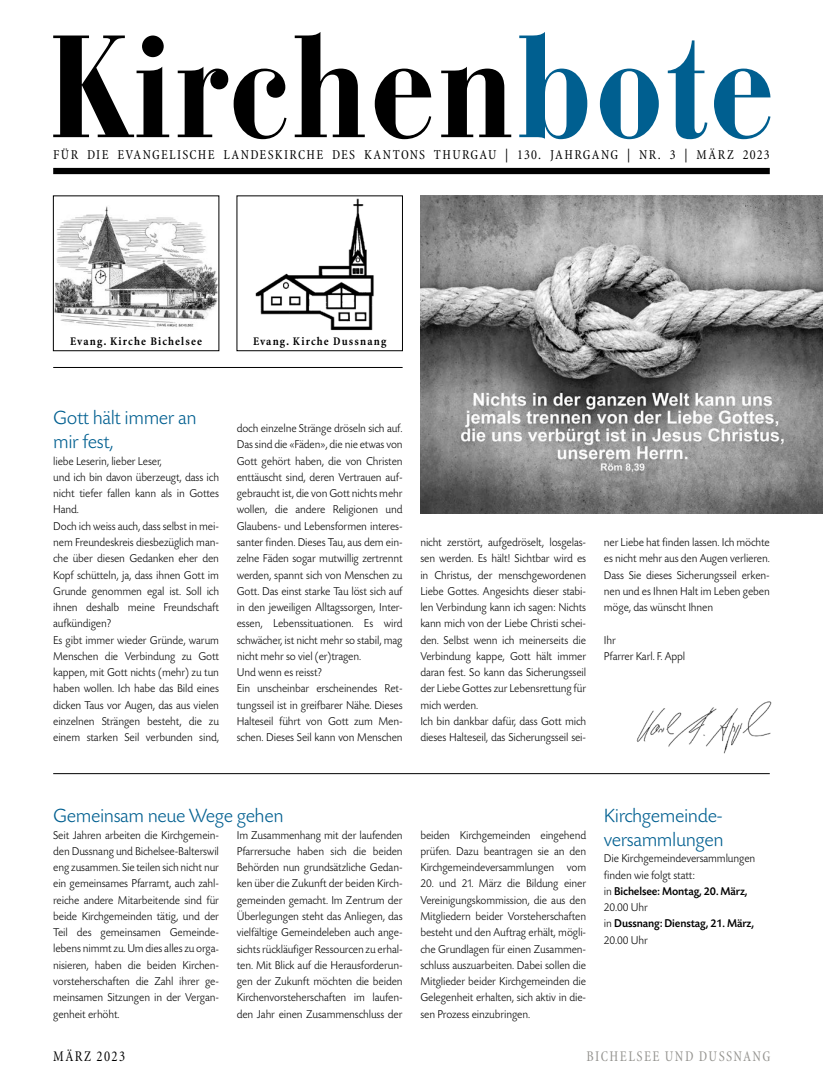
<style>
.page{position:relative;width:823px;height:1092px;background:#fff}
.page>*{position:absolute;margin:0;border:0;box-sizing:border-box;transform-origin:0 0}
.t1{font:300 20px/23.8px "Today SBOP";letter-spacing:-.02em;color:#005f90}
.t2{font:condensed 15px "Minion";letter-spacing:.1em;color:#959490;scale:.95 1}
.t3{font:condensed 15px "Minion";letter-spacing:.1em;color:#000;scale:.95 1}
.t4{font:condensed 13.75px "Minion";letter-spacing:.09em;color:#000}
.t5{font:300 11.88px/16.2px "Today SBOP";letter-spacing:-.01em;color:#000;scale:.95 1}
.t6{font:700 condensed 11.75px "Minion";letter-spacing:.095em;color:#000}
.s1{font-weight:500}
</style>
<div class="page">
<img style="left:420px;top:196px;width:402px;height:317px">
<hr style="left:53px;top:773px;width:716px;height:1px;background:#000">
<svg style="left:53px;top:35px;width:116px;height:102px"></svg>
<svg style="left:178px;top:67px;width:108px;height:72px"></svg>
<svg style="left:294px;top:32px;width:70px;height:105px"></svg>
<svg style="left:374px;top:69px;width:57px;height:70px"></svg>
<svg style="left:441px;top:67px;width:70px;height:70px"></svg>
<svg style="left:519px;top:32px;width:68px;height:107px"></svg>
<svg style="left:599px;top:69px;width:59px;height:70px"></svg>
<svg style="left:667px;top:40px;width:40px;height:99px"></svg>
<svg style="left:714px;top:69px;width:56px;height:70px"></svg>
<div style="left:53px;top:168px;width:716px;height:6px;background:#000"></div>
<img style="left:55px;top:206px;width:162px;height:122px">
<div style="left:53px;top:196px;width:166px;height:155px;border:1px solid #000"></div>
<img style="left:255px;top:198px;width:119px;height:133px">
<hr style="left:53px;top:367px;width:349px;height:1px;background:#000">
<img style="left:636px;top:701px;width:136px;height:53px">
<p class="t4" style="left:53px;top:148px;width:717px">FÜR DIE EVANGELISCHE LANDESKIRCHE DES KANTONS THURGAU | 130. JAHRGANG | NR. 3 | MÄRZ 2023</p>
<p class="t6" style="left:70px;top:335px;width:133px">Evang. Kirche Bichelsee</p>
<p class="t6" style="left:253px;top:334px;width:135px">Evang. Kirche Dussnang</p>
<h1 class="t1" style="left:53px;top:407px;width:145px">Gott hält immer an mir fest,</h1>
<p class="t5" style="left:53px;top:453px;width:176px">liebe Leserin, lieber Leser,<br>und ich bin davon überzeugt, dass ich nicht tiefer fallen kann als in Gottes<br>Hand.<br>Doch ich weiss auch, dass selbst in mei&shy;nem Freundeskreis diesbezüglich man&shy;che über diesen Gedanken eher den<br>Kopf schütteln, ja, dass ihnen Gott im<br>Grunde genommen egal ist. Soll ich ihnen deshalb meine Freundschaft aufkündigen?<br>Es gibt immer wieder Gründe, warum<br>Menschen die Verbindung zu Gott kappen, mit Gott nichts (mehr) zu tun haben wollen. Ich habe das Bild eines dicken Taus vor Augen, das aus vielen einzelnen Strängen besteht, die zu einem starken Seil verbunden sind,</p>
<p class="t5" style="left:237px;top:420px;width:176px">doch einzelne Stränge dröseln sich auf.<br>Das sind die «Fäden», die nie etwas von Gott gehört haben, die von Christen enttäuscht sind, deren Vertrauen auf&shy;gebraucht ist, die von Gott nichts mehr wollen, die andere Religionen und Glaubens- und Lebensformen interes&shy;santer finden. Dieses Tau, aus dem ein&shy;zelne Fäden sogar mutwillig zertrennt werden, spannt sich von Menschen zu Gott. Das einst starke Tau löst sich auf in den jeweiligen Alltagssorgen, Inter&shy;essen, Lebenssituationen. Es wird schwächer, ist nicht mehr so stabil, mag nicht mehr so viel (er)tragen.<br>Und wenn es reisst?<br>Ein unscheinbar erscheinendes Ret&shy;tungsseil ist in greifbarer Nähe. Dieses Halteseil führt von Gott zum Men&shy;schen. Dieses Seil kann von Menschen</p>
<p class="t5" style="left:420px;top:534px;width:176px">nicht zerstört, aufgedröselt, losgelas&shy;sen werden. Es hält! Sichtbar wird es in Christus, der menschgewordenen Liebe Gottes. Angesichts dieser stabi&shy;len Verbindung kann ich sagen: Nichts kann mich von der Liebe Christi schei&shy;den. Selbst wenn ich meinerseits die Verbindung kappe, Gott hält immer daran fest. So kann das Sicherungsseil der Liebe Gottes zur Lebensrettung für mich werden.<br>Ich bin dankbar dafür, dass Gott mich dieses Halteseil, das Sicherungsseil sei-</p>
<p class="t5" style="left:603px;top:534px;width:176px;text-align:justify">ner Liebe hat finden lassen. Ich möchte es nicht mehr aus den Augen verlieren.<br>Dass Sie dieses Sicherungsseil erken&shy;nen und es Ihnen Halt im Leben geben möge, das wünscht Ihnen</p>
<p class="t5" style="left:603px;top:632px;width:87px">Ihr<br>Pfarrer Karl. F. Appl</p>
<h1 class="t1" style="left:53px;top:804px;width:232px">Gemeinsam neue Wege gehen</h1>
<p class="t5" style="left:53px;top:827px;width:176px;text-align:justify">Seit Jahren arbeiten die Kirchgemein&shy;den Dussnang und Bichelsee-Balterswil eng zusammen. Sie teilen sich nicht nur ein gemeinsames Pfarramt, auch zahl&shy;reiche andere Mitarbeitende sind für beide Kirchgemeinden tätig, und der Teil des gemeinsamen Gemeinde&shy;lebens nimmt zu. Um dies alles zu orga&shy;nisieren, haben die beiden Kirchen&shy;vorsteherschaften die Zahl ihrer ge&shy;meinsamen Sitzungen in der Vergan&shy;genheit erhöht.</p>
<p class="t5" style="left:237px;top:827px;width:176px;text-align:justify">Im Zusammenhang mit der laufenden Pfarrersuche haben sich die beiden Behörden nun grundsätzliche Gedan&shy;ken über die Zukunft der beiden Kirch&shy;gemeinden gemacht. Im Zentrum der Überlegungen steht das Anliegen, das vielfältige Gemeindeleben auch ange&shy;sichts rückläufiger Ressourcen zu erhal&shy;ten. Mit Blick auf die Herausforderun&shy;gen der Zukunft möchten die beiden Kirchenvorsteherschaften im laufen&shy;den Jahr einen Zusammenschluss der</p>
<p class="t5" style="left:420px;top:827px;width:176px;text-align:justify">beiden Kirchgemeinden eingehend prüfen. Dazu beantragen sie an den Kirchgemeindeversammlungen vom</p>
<p class="t5" style="left:420px;top:875px;width:176px;text-align:justify">20. und 21. März die Bildung einer Vereinigungskommission, die aus den Mitgliedern beider Vorsteherschaften besteht und den Auftrag erhält, mögli&shy;che Grundlagen für einen Zusammen&shy;schluss auszuarbeiten. Dabei sollen die Mitglieder beider Kirchgemeinden die Gelegenheit erhalten, sich aktiv in die&shy;sen Prozess einzubringen.</p>
<h1 class="t1" style="left:603px;top:804px;width:121px">Kirchgemeinde&shy;versammlungen</h1>
<p class="t5" style="left:603px;top:850px;width:161px">Die Kirchgemeindeversammlungen finden wie folgt statt:<br>in <span class="s1">Bichelsee: Montag, 20. März,<br></span>20.00 Uhr<br>in <span class="s1">Dussnang: Dienstag, 21. März,<br></span>20.00 Uhr</p>
<p class="t3" style="left:53px;top:1048px;width:77px">MÄRZ 2023</p>
<p class="t2" style="left:586px;top:1048px;width:195px">BICHELSEE UND DUSSNANG</p>
</div>
